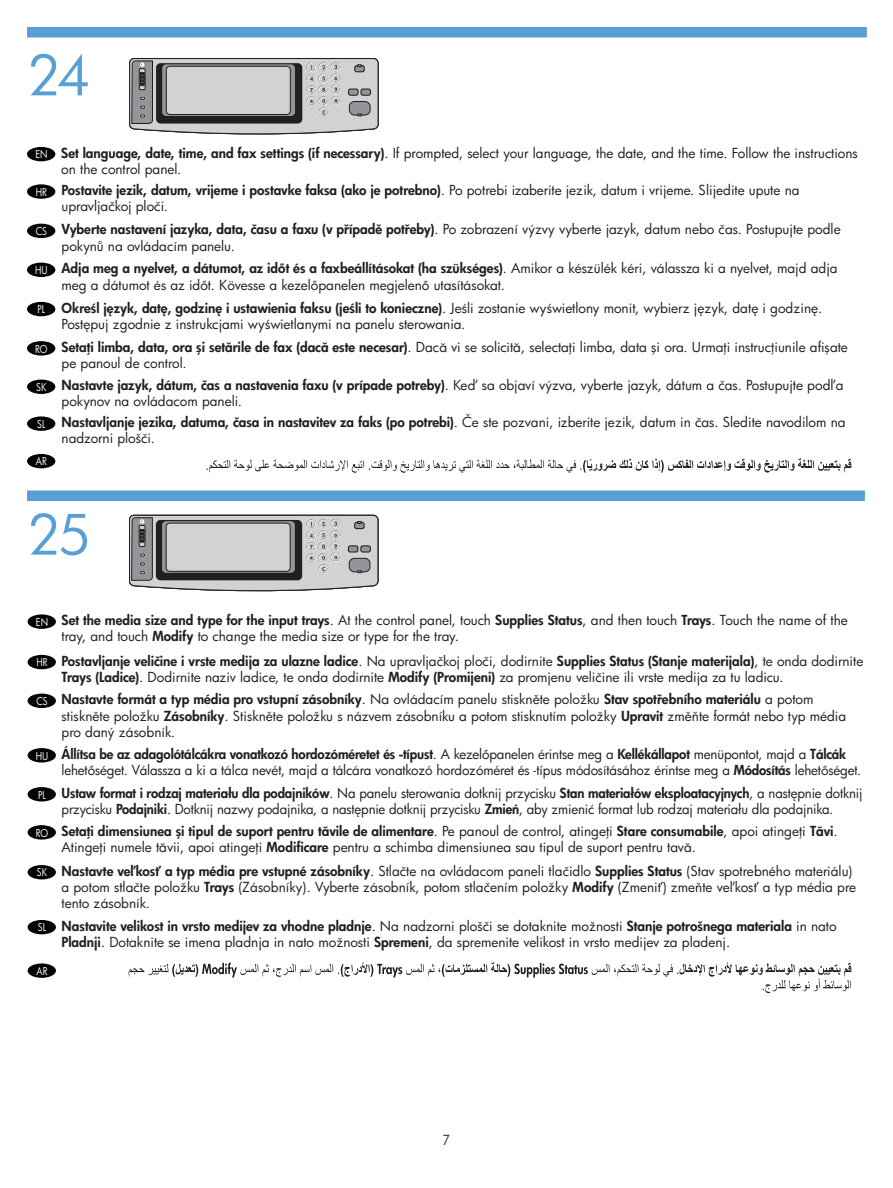
<style>
.page{position:relative;width:893px;height:1188px;background:#fff}
.page>*{position:absolute;margin:0;border:0;box-sizing:border-box;transform-origin:0 0}
.Step_Numbers{font:54px "Futura";color:#56a0d5}
.Text_Black{font:13.5px/16.2px "Futura CE";color:#231f20}
.Text_Black-2{font:13.5px/16.2px "Futura";color:#231f20}
.Text_White{font:10.5px "Futura";color:#fff;scale:.85 1}
.s1{font-weight:800}
</style>
<div class="page">
<div style="left:27px;top:27px;width:839px;height:11px;background:#56a0d5"></div>
<div style="left:27px;top:490px;width:837px;height:11px;background:#56a0d5"></div>
<svg style="left:129px;top:58px;width:249px;height:76px;background:#aaaaac"></svg>
<svg style="left:129px;top:515px;width:249px;height:76px;background:#aaabac"></svg>
<div style="left:27px;top:147px;width:28px;height:14px;background:#040503;border-radius:50%"></div>
<div style="left:28px;top:614px;width:28px;height:15px;background:#040503;border-radius:50%"></div>
<div style="left:27px;top:184px;width:28px;height:15px;background:#040503;border-radius:50%"></div>
<div style="left:28px;top:655px;width:28px;height:14px;background:#040503;border-radius:50%"></div>
<div style="left:27px;top:224px;width:28px;height:14px;background:#040503;border-radius:50%"></div>
<div style="left:28px;top:694px;width:28px;height:14px;background:#040503;border-radius:50%"></div>
<div style="left:27px;top:263px;width:28px;height:14px;background:#040503;border-radius:50%"></div>
<div style="left:28px;top:748px;width:28px;height:15px;background:#040503;border-radius:50%"></div>
<div style="left:27px;top:302px;width:28px;height:14px;background:#040503;border-radius:50%"></div>
<div style="left:28px;top:787px;width:28px;height:15px;background:#040503;border-radius:50%"></div>
<div style="left:27px;top:341px;width:28px;height:15px;background:#040503;border-radius:50%"></div>
<div style="left:28px;top:825px;width:28px;height:15px;background:#040503;border-radius:50%"></div>
<div style="left:27px;top:380px;width:28px;height:14px;background:#040503;border-radius:50%"></div>
<div style="left:28px;top:865px;width:28px;height:14px;background:#040503;border-radius:50%"></div>
<div style="left:27px;top:416px;width:28px;height:15px;background:#040503;border-radius:50%"></div>
<div style="left:28px;top:920px;width:28px;height:14px;background:#040503;border-radius:50%"></div>
<div style="left:27px;top:454px;width:28px;height:14px;background:#040503;border-radius:50%"></div>
<div style="left:28px;top:963px;width:28px;height:15px;background:#040503;border-radius:50%"></div>
<svg style="left:206px;top:458px;width:644px;height:15px"></svg>
<svg style="left:128px;top:962px;width:722px;height:31px"></svg>
<p class="Step_Numbers" style="left:27px;top:39px;width:65px">24</p>
<p class="Text_White" style="left:35px;top:147px;width:16px">EN</p>
<p class="Text_Black-2" style="left:61px;top:144px;width:797px"><span class="s1">Set language, date, time, and fax settings (if necessary)</span>. If prompted, select your language, the date, and the time. Follow the instructions on the control panel.</p>
<p class="Text_White" style="left:36px;top:185px;width:15px">HR</p>
<p class="Text_Black" style="left:62px;top:182px;width:739px"><span class="s1">Postavite jezik, datum, vrijeme i postavke faksa (ako je potrebno)</span>. Po potrebi izaberite jezik, datum i vrijeme. Slijedite upute na upravljačkoj ploči.</p>
<p class="Text_White" style="left:36px;top:224px;width:15px">CS</p>
<p class="Text_Black" style="left:62px;top:221px;width:780px"><span class="s1">Vyberte nastavení jazyka, data, času a faxu (v případě potřeby)</span>. Po zobrazení výzvy vyberte jazyk, datum nebo čas. Postupujte podle pokynů na ovládacím panelu.</p>
<p class="Text_White" style="left:35px;top:263px;width:16px">HU</p>
<p class="Text_Black" style="left:62px;top:260px;width:777px"><span class="s1">Adja meg a nyelvet, a dátumot, az időt és a faxbeállításokat (ha szükséges)</span>. Amikor a készülék kéri, válassza ki a nyelvet, majd adja meg a dátumot és az időt. Kövesse a kezelőpanelen megjelenő utasításokat.</p>
<p class="Text_White" style="left:38px;top:302px;width:11px">PL</p>
<p class="Text_Black" style="left:62px;top:299px;width:761px"><span class="s1">Określ język, datę, godzinę i ustawienia faksu (jeśli to konieczne)</span>. Jeśli zostanie wyświetlony monit, wybierz język, datę i godzinę.<br>Postępuj zgodnie z instrukcjami wyświetlanymi na panelu sterowania.</p>
<p class="Text_White" style="left:35px;top:342px;width:16px">RO</p>
<p class="Text_Black" style="left:62px;top:339px;width:787px"><span class="s1">Setaţi limba, data, ora şi setările de fax (dacă este necesar)</span>. Dacă vi se solicită, selectaţi limba, data şi ora. Urmaţi instrucţiunile afişate pe panoul de control.</p>
<p class="Text_White" style="left:36px;top:380px;width:14px">SK</p>
<p class="Text_Black" style="left:62px;top:377px;width:783px"><span class="s1">Nastavte jazyk, dátum, čas a nastavenia faxu (v prípade potreby)</span>. Keď sa objaví výzva, vyberte jazyk, dátum a čas. Postupujte podľa pokynov na ovládacom paneli.</p>
<p class="Text_White" style="left:37px;top:417px;width:11px">SL</p>
<p class="Text_Black" style="left:62px;top:414px;width:785px"><span class="s1">Nastavljanje jezika, datuma, časa in nastavitev za faks (po potrebi)</span>. Če ste pozvani, izberite jezik, datum in čas. Sledite navodilom na nadzorni plošči.</p>
<p class="Text_White" style="left:36px;top:454px;width:15px">AR</p>
<p class="Step_Numbers" style="left:27px;top:499px;width:66px">25</p>
<p class="Text_White" style="left:36px;top:615px;width:16px">EN</p>
<p class="Text_Black-2" style="left:62px;top:612px;width:787px"><span class="s1">Set the media size and type for the input trays</span>. At the control panel, touch <span class="s1">Supplies Status</span>, and then touch <span class="s1">Trays</span>. Touch the name of the tray, and touch <span class="s1">Modify</span> to change the media size or type for the tray.</p>
<p class="Text_White" style="left:36px;top:655px;width:15px">HR</p>
<p class="Text_Black" style="left:62px;top:652px;width:802px"><span class="s1">Postavljanje veličine i vrste medija za ulazne ladice</span>. Na upravljačkoj ploči, dodirnite <span class="s1">Supplies Status (Stanje materijala)</span>, te onda dodirnite<br><span class="s1">Trays (Ladice)</span>. Dodirnite naziv ladice, te onda dodirnite <span class="s1">Modify (Promijeni)</span> za promjenu veličine ili vrste medija za tu ladicu.</p>
<p class="Text_White" style="left:36px;top:694px;width:15px">CS</p>
<p class="Text_Black" style="left:62px;top:691px;width:785px"><span class="s1">Nastavte formát a typ média pro vstupní zásobníky</span>. Na ovládacím panelu stiskněte položku <span class="s1">Stav spotřebního materiálu</span> a potom stiskněte položku <span class="s1">Zásobníky</span>. Stiskněte položku s názvem zásobníku a potom stisknutím položky <span class="s1">Upravit</span> změňte formát nebo typ média pro daný zásobník.</p>
<p class="Text_White" style="left:36px;top:749px;width:16px">HU</p>
<p class="Text_Black" style="left:62px;top:746px;width:800px"><span class="s1">Állítsa be az adagolótálcákra vonatkozó hordozóméretet és -típust</span>. A kezelőpanelen érintse meg a <span class="s1">Kellékállapot</span> menüpontot, majd a <span class="s1">Tálcák </span>lehetőséget. Válassza a ki a tálca nevét, majd a tálcára vonatkozó hordozóméret és -típus módosításához érintse meg a <span class="s1">Módosítás</span> lehetőséget.</p>
<p class="Text_White" style="left:38px;top:788px;width:11px">PL</p>
<p class="Text_Black" style="left:62px;top:784px;width:802px"><span class="s1">Ustaw format i rodzaj materiału dla podajników</span>. Na panelu sterowania dotknij przycisku <span class="s1">Stan materiałów eksploatacyjnych</span>, a następnie dotknij przycisku <span class="s1">Podajniki</span>. Dotknij nazwy podajnika, a następnie dotknij przycisku <span class="s1">Zmień</span>, aby zmienić format lub rodzaj materiału dla podajnika.</p>
<p class="Text_White" style="left:36px;top:826px;width:16px">RO</p>
<p class="Text_Black" style="left:62px;top:823px;width:777px"><span class="s1">Setaţi dimensiunea şi tipul de suport pentru tăvile de alimentare</span>. Pe panoul de control, atingeţi <span class="s1">Stare consumabile</span>, apoi atingeţi <span class="s1">Tăvi</span>.<br>Atingeţi numele tăvii, apoi atingeţi <span class="s1">Modificare</span> pentru a schimba dimensiunea sau tipul de suport pentru tavă.</p>
<p class="Text_White" style="left:37px;top:866px;width:14px">SK</p>
<p class="Text_Black" style="left:62px;top:862px;width:795px"><span class="s1">Nastavte veľkosť a typ média pre vstupné zásobníky</span>. Stlačte na ovládacom paneli tlačidlo <span class="s1">Supplies Status</span> (Stav spotrebného materiálu) a potom stlačte položku <span class="s1">Trays</span> (Zásobníky). Vyberte zásobník, potom stlačením položky <span class="s1">Modify</span> (Zmeniť) zmeňte veľkosť a typ média pre tento zásobník.</p>
<p class="Text_White" style="left:38px;top:921px;width:11px">SL</p>
<p class="Text_Black" style="left:62px;top:917px;width:776px"><span class="s1">Nastavite velikost in vrsto medijev za vhodne pladnje</span>. Na nadzorni plošči se dotaknite možnosti <span class="s1">Stanje potrošnega materiala</span> in nato<br><span class="s1">Pladnji</span>. Dotaknite se imena pladnja in nato možnosti <span class="s1">Spremeni</span>, da spremenite velikost in vrsto medijev za pladenj.</p>
<p class="Text_White" style="left:36px;top:964px;width:15px">AR</p>
</div>
